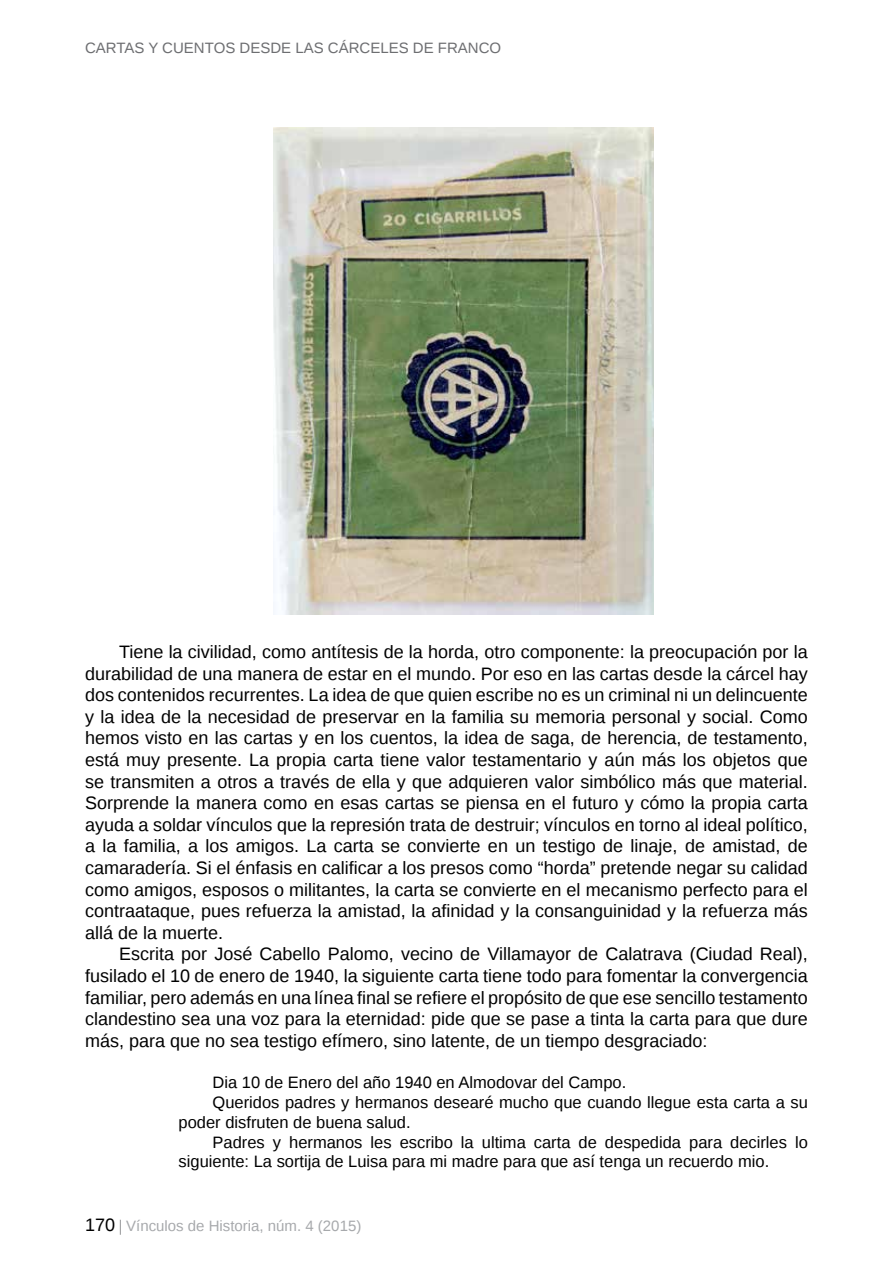
<style>
.page{position:relative;width:893px;height:1263px;background:#fff}
.page>*{position:absolute;margin:0;border:0;box-sizing:border-box;transform-origin:0 0}
.t1{font:18px/21.6px "Liberation Sans";color:#000;text-align:justify}
.t2{font:16.5px "Liberation Sans";color:#000}
.t3{font:15px "Liberation Sans";color:#6d6e71}
.t4{font:15px "Liberation Sans";color:#a7a9ac}
.s1{font-size:18px;color:#000}
.s2{font-family:"Adobe Garamond Pro";color:#808285}
</style>
<div class="page">
<img style="left:273px;top:128px;width:381px;height:487px">
<p class="t3" style="left:85px;top:40px;width:22px">Cartas</p>
<p class="t3" style="left:148px;top:40px;width:26px">y cuentos</p>
<p class="t3" style="left:240px;top:40px;width:11px">desde</p>
<p class="t3" style="left:295px;top:40px;width:10px">las</p>
<p class="t3" style="left:328px;top:40px;width:11px">cárceles</p>
<p class="t3" style="left:413px;top:40px;width:46px">de Franco</p>
<p class="t1" style="left:85px;top:642px;width:724px;text-indent:34px">Tiene la civilidad, como antítesis de la horda, otro componente: la preocupación por la durabilidad de una manera de estar en el mundo. Por eso en las cartas desde la cárcel hay dos contenidos recurrentes. La idea de que quien escribe no es un criminal ni un delincuente y la idea de la necesidad de preservar en la familia su memoria personal y social. Como hemos visto en las cartas y en los cuentos, la idea de saga, de herencia, de testamento, está muy presente. La propia carta tiene valor testamentario y aún más los objetos que se transmiten a otros a través de ella y que adquieren valor simbólico más que material.<br>Sorprende la manera como en esas cartas se piensa en el futuro y cómo la propia carta ayuda a soldar vínculos que la represión trata de destruir; vínculos en torno al ideal político, a la familia, a los amigos. La carta se convierte en un testigo de linaje, de amistad, de camaradería. Si el énfasis en calificar a los presos como “horda” pretende negar su calidad como amigos, esposos o militantes, la carta se convierte en el mecanismo perfecto para el contraataque, pues refuerza la amistad, la afinidad y la consanguinidad y la refuerza más allá de la muerte.</p>
<p class="t1" style="left:85px;top:944px;width:724px;text-indent:34px">Escrita por José Cabello Palomo, vecino de Villamayor de Calatrava (Ciudad Real), fusilado el 10 de enero de 1940, la siguiente carta tiene todo para fomentar la convergencia familiar, pero además en una línea final se refiere el propósito de que ese sencillo testamento clandestino sea una voz para la eternidad: pide que se pase a tinta la carta para que dure más, para que no sea testigo efímero, sino latente, de un tiempo desgraciado:</p>
<p class="t2" style="left:213px;top:1073px;width:415px">Dia 10 de Enero del año 1940 en Almodovar del Campo.</p>
<p class="t2" style="left:213px;top:1093px;width:597px">Queridos padres y hermanos desearé mucho que cuando llegue esta carta a su</p>
<p class="t2" style="left:179px;top:1113px;width:234px">poder disfruten de buena salud.</p>
<p class="t2" style="left:213px;top:1132px;width:597px">Padres y hermanos les escribo la ultima carta de despedida para decirles lo</p>
<p class="t2" style="left:179px;top:1152px;width:592px">siguiente: La sortija de Luisa para mi madre para que así tenga un recuerdo mio.</p>
<p class="t4" style="left:85px;top:1218px;width:278px"><span class="s1">170</span> <span class="s2">|</span> Vínculos de Historia, núm. 4 (2015)</p>
</div>
